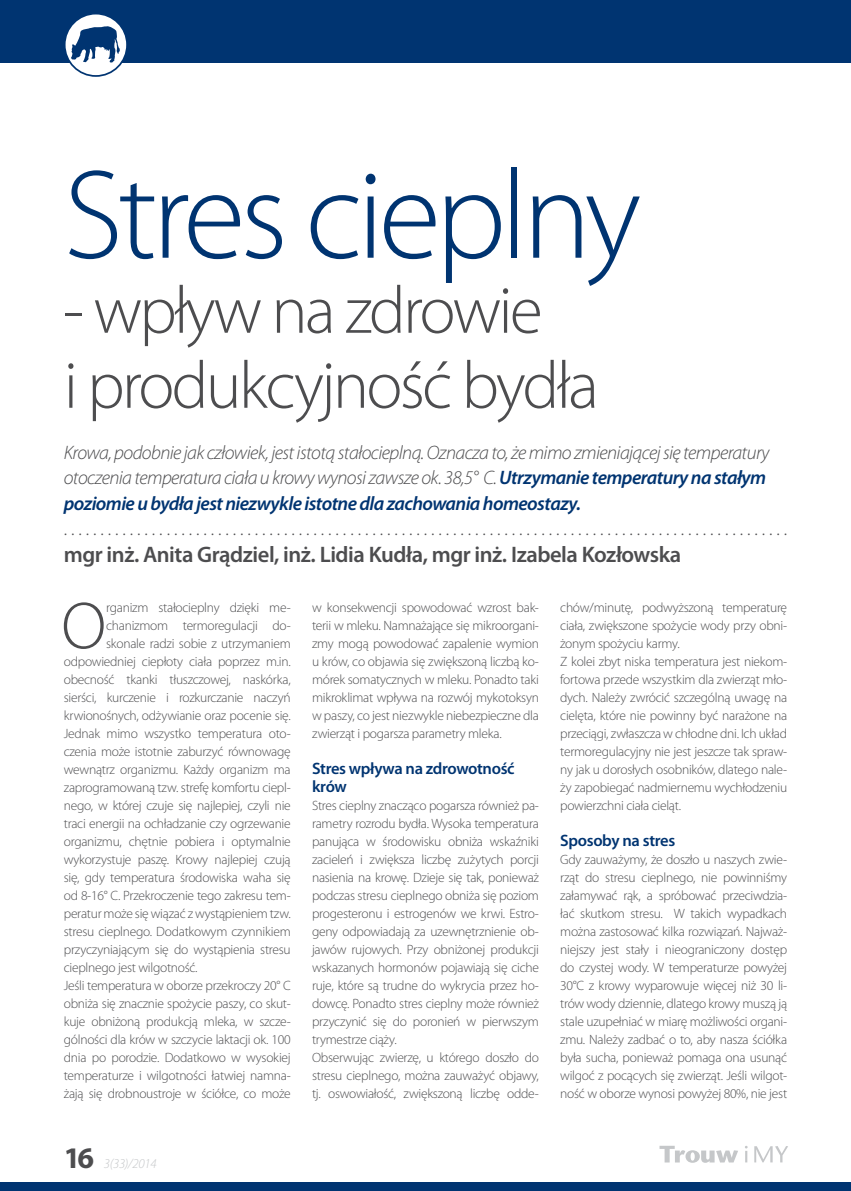
<style>
.page{position:relative;width:851px;height:1191px;background:#fff}
.page>*{position:absolute;margin:0;border:0;box-sizing:border-box;transform-origin:0 0}
.t1{font:300 127.5px "Myriad Pro";letter-spacing:-.04em;color:#003471}
.t2{font:300 67.5px/75px "Myriad Pro";letter-spacing:-.04em;color:#4d4d4f}
.t3{font:300 66.9px "Myriad Pro";color:#4d4d4f}
.t4{font:600 22.5px "Myriad Pro";letter-spacing:-.02em;color:#4d4d4f}
.t5{font:italic 300 19.5px/25.5px "Myriad Pro";letter-spacing:-.03em;color:#4d4d4f}
.t6{font:300 19.5px "Myriad Pro";color:#4d4d4f}
.t7{font:600 16.5px/18px "Myriad Pro";letter-spacing:-.02em;color:#003471}
.t8{font:300 13.5px/18px "Myriad Pro";letter-spacing:-.02em;color:#4d4d4f;text-align:justify}
.t9{font:italic 300 13.5px "Myriad Pro";letter-spacing:-.02em;color:#c5c7c9}
.s1{font-weight:600;color:#003471}
.s2{font-weight:700;font-style:normal;font-size:30px;color:#4d4d4f}
</style>
<div class="page">
<svg style="left:745px;top:1146px;width:2px;height:16px"></svg>
<svg style="left:754px;top:1146px;width:34px;height:16px"></svg>
<svg style="left:659px;top:1145px;width:79px;height:17px"></svg>
<div style="left:0;top:1181px;width:850px;height:10px;background:#003471"></div>
<div style="left:0;top:0;width:850px;height:63px;background:#003471"></div>
<div style="left:65px;top:14px;width:62px;height:62px;background:#fff;border-radius:50%"></div>
<div style="left:64px;top:13px;width:64px;height:64px;border:2px solid #003471;border-radius:50%"></div>
<svg style="left:71px;top:26px;width:49px;height:37px"></svg>
<h1 class="t1" style="left:64px;top:138px;width:578px">Stres cieplny</h1>
<h2 class="t2" style="left:64px;top:272px;width:536px">- wpływ na zdrowie<br>i produkcyjność bydła</h2>
<p class="t5" style="left:64px;top:439px;width:706px">Krowa, podobnie jak człowiek, jest istotą stałocieplną. Oznacza to, że mimo zmieniającej się temperatury otoczenia temperatura ciała u krowy wynosi zawsze ok. 38,5° C. <span class="s1">Utrzymanie temperatury na stałym poziomie u bydła jest niezwykle istotne dla zachowania homeostazy.</span></p>
<h3 class="t6" style="left:64px;top:517px;width:724px">...................................................................................................</h3>
<h3 class="t4" style="left:64px;top:540px;width:619px">mgr inż. Anita Grądziel, inż. Lidia Kudła, mgr inż. Izabela Kozłowska</h3>
<h3 class="t3" style="left:61px;top:585px;width:46px">O</h3>
<p class="t8" style="left:106px;top:598px;width:186px">rganizm stałocieplny dzięki me-</p>
<p class="t8" style="left:106px;top:616px;width:186px">chanizmom termoregulacji do-</p>
<p class="t8" style="left:106px;top:634px;width:186px">skonale radzi sobie z utrzymaniem</p>
<p class="t8" style="left:64px;top:652px;width:228px">odpowiedniej ciepłoty ciała poprzez m.in.</p>
<p class="t8" style="left:64px;top:670px;width:228px">obecność tkanki tłuszczowej, naskórka,</p>
<p class="t8" style="left:64px;top:688px;width:228px">sierści, kurczenie i rozkurczanie naczyń</p>
<p class="t8" style="left:64px;top:706px;width:228px">krwionośnych, odżywianie oraz pocenie się.</p>
<p class="t8" style="left:64px;top:724px;width:228px">Jednak mimo wszystko temperatura oto-</p>
<p class="t8" style="left:64px;top:742px;width:228px">czenia może istotnie zaburzyć równowagę</p>
<p class="t8" style="left:64px;top:760px;width:228px">wewnątrz organizmu. Każdy organizm ma</p>
<p class="t8" style="left:64px;top:778px;width:228px">zaprogramowaną tzw. strefę komfortu ciepl-</p>
<p class="t8" style="left:64px;top:796px;width:228px">nego, w której czuje się najlepiej, czyli nie</p>
<p class="t8" style="left:64px;top:814px;width:228px">traci energii na ochładzanie czy ogrzewanie</p>
<p class="t8" style="left:64px;top:832px;width:228px">organizmu, chętnie pobiera i optymalnie</p>
<p class="t8" style="left:64px;top:850px;width:228px">wykorzystuje paszę. Krowy najlepiej czują</p>
<p class="t8" style="left:64px;top:868px;width:228px">się, gdy temperatura środowiska waha się</p>
<p class="t8" style="left:64px;top:886px;width:228px">od 8-16° C. Przekroczenie tego zakresu tem-</p>
<p class="t8" style="left:64px;top:904px;width:228px">peratur może się wiązać z wystąpieniem tzw.</p>
<p class="t8" style="left:64px;top:922px;width:228px">stresu cieplnego. Dodatkowym czynnikiem</p>
<p class="t8" style="left:64px;top:940px;width:228px">przyczyniającym się do wystąpienia stresu</p>
<p class="t8" style="left:64px;top:958px;width:135px">cieplnego jest wilgotność.</p>
<p class="t8" style="left:64px;top:976px;width:228px">Jeśli temperatura w oborze przekroczy 20° C</p>
<p class="t8" style="left:64px;top:994px;width:228px">obniża się znacznie spożycie paszy, co skut-</p>
<p class="t8" style="left:64px;top:1012px;width:228px">kuje obniżoną produkcją mleka, w szcze-</p>
<p class="t8" style="left:64px;top:1030px;width:228px">gólności dla krów w szczycie laktacji ok. 100</p>
<p class="t8" style="left:64px;top:1048px;width:228px">dnia po porodzie. Dodatkowo w wysokiej</p>
<p class="t8" style="left:64px;top:1066px;width:228px">temperaturze i wilgotności łatwiej namna-</p>
<p class="t8" style="left:64px;top:1084px;width:228px">żają się drobnoustroje w ściółce, co może</p>
<p class="t9" style="left:64px;top:1155px;width:94px"><span class="s2">16</span> 3(33)/2014</p>
<p class="t8" style="left:312px;top:598px;width:228px">w konsekwencji spowodować wzrost bak&shy;terii w mleku. Namnażające się mikroorgani&shy;zmy mogą powodować zapalenie wymion u krów, co objawia się zwiększoną liczbą ko&shy;mórek somatycznych w mleku. Ponadto taki mikroklimat wpływa na rozwój mykotoksyn w paszy, co jest niezwykle niebezpieczne dla zwierząt i pogarsza parametry mleka.</p>
<p class="t7" style="left:312px;top:759px;width:204px">Stres wpływa na zdrowotność krów</p>
<p class="t8" style="left:312px;top:796px;width:228px;text-align:left">Stres cieplny znacząco pogarsza również pa&shy;rametry rozrodu bydła. Wysoka temperatura panująca w środowisku obniża wskaźniki zacieleń i zwiększa liczbę zużytych porcji nasienia na krowę. Dzieje się tak, ponieważ podczas stresu cieplnego obniża się poziom progesteronu i estrogenów we krwi. Estro&shy;geny odpowiadają za uzewnętrznienie ob&shy;jawów rujowych. Przy obniżonej produkcji wskazanych hormonów pojawiają się ciche ruje, które są trudne do wykrycia przez ho&shy;dowcę. Ponadto stres cieplny może również przyczynić się do poronień w pierwszym trymestrze ciąży.<br>Obserwując zwierzę, u którego doszło do stresu cieplnego, można zauważyć objawy, tj. oswowiałość, zwiększoną liczbę odde-</p>
<p class="t8" style="left:560px;top:598px;width:228px;text-align:left">chów/minutę, podwyższoną temperaturę ciała, zwiększone spożycie wody przy obni&shy;żonym spożyciu karmy.<br>Z kolei zbyt niska temperatura jest niekom&shy;fortowa przede wszystkim dla zwierząt mło&shy;dych. Należy zwrócić szczególną uwagę na cielęta, które nie powinny być narażone na przeciągi, zwłaszcza w chłodne dni. Ich układ termoregulacyjny nie jest jeszcze tak spraw&shy;ny jak u dorosłych osobników, dlatego nale&shy;ży zapobiegać nadmiernemu wychłodzeniu powierzchni ciała cieląt.</p>
<p class="t7" style="left:560px;top:831px;width:116px">Sposoby na stres</p>
<p class="t8" style="left:560px;top:850px;width:228px">Gdy zauważymy, że doszło u naszych zwie&shy;rząt do stresu cieplnego, nie powinniśmy załamywać rąk, a spróbować przeciwdzia&shy;łać skutkom stresu. W takich wypadkach można zastosować kilka rozwiązań. Najważ&shy;niejszy jest stały i nieograniczony dostęp do czystej wody. W temperaturze powyżej 30°C z krowy wyparowuje więcej niż 30 li&shy;trów wody dziennie, dlatego krowy muszą ją stale uzupełniać w miarę możliwości organi&shy;zmu. Należy zadbać o to, aby nasza ściółka była sucha, ponieważ pomaga ona usunąć wilgoć z pocących się zwierząt. Jeśli wilgot&shy;ność w oborze wynosi powyżej 80%, nie jest</p>
</div>
